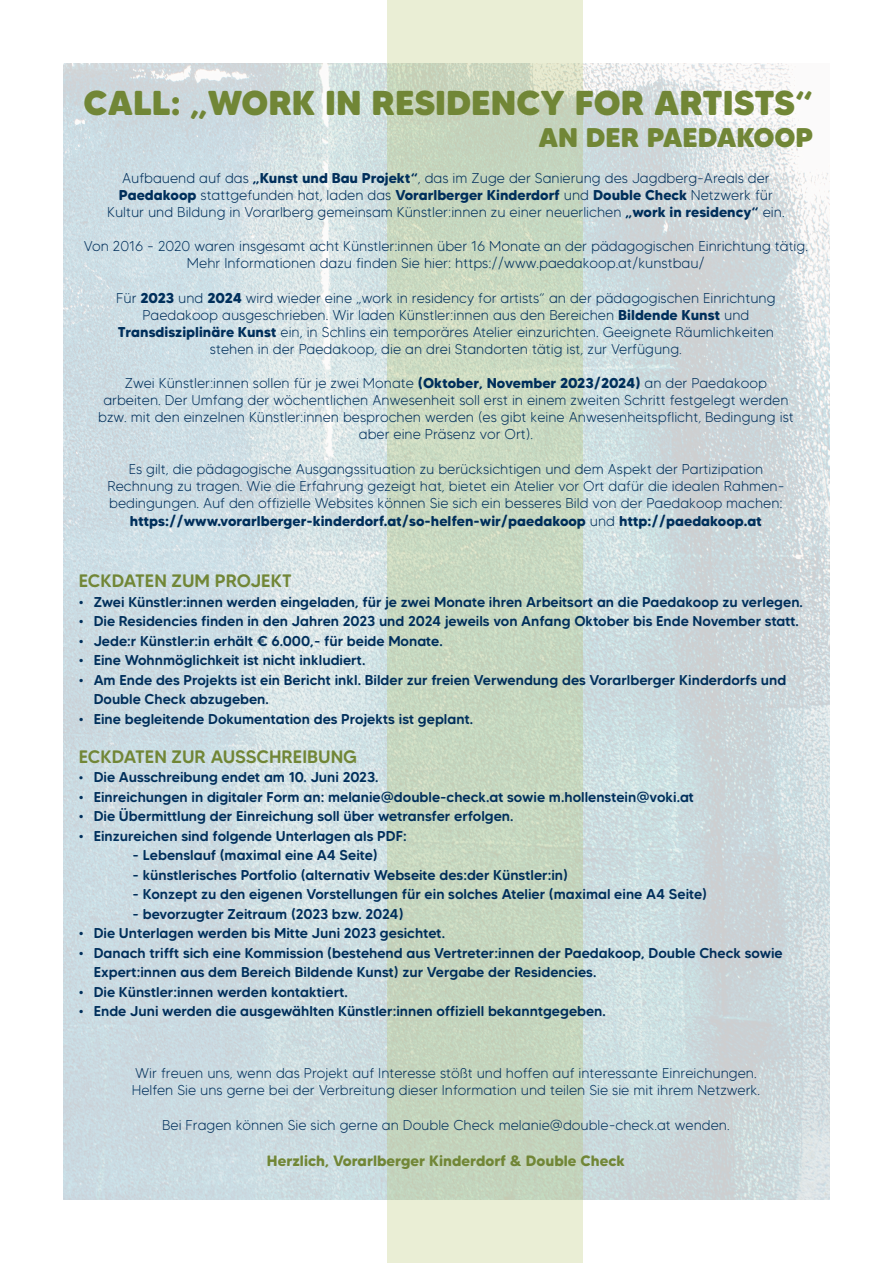
<style>
.page{position:relative;width:893px;height:1263px;background:#fff}
.page>*{position:absolute;margin:0;border:0;box-sizing:border-box;transform-origin:0 0}
.t1{font:800 34.5px "MADE Tommy Soft";color:#718636}
.t2{font:800 27px "MADE Tommy Soft";color:#718636}
.t3{font:500 18px "MADE Tommy Soft";color:#718636}
.t4{font:700 15px "MADE Tommy Soft";color:#718636}
.t5{font:300 14.25px/17.1px "MADE Tommy Soft";color:#002f5b;text-align:center}
.t6{font:500 14.25px/19.5px "MADE Tommy Soft";color:#002f5b}
.s1{font-weight:700}
.s2{font-size:13.5px}
</style>
<div class="page">
<img style="left:64px;top:64px;width:765px;height:1135px">
<svg style="left:387px;top:0;width:196px;height:1263px;fill:#c6d8c0"></svg>
<h1 class="t1" style="left:83px;top:81px;width:731px">CALL: „WORK IN RESIDENCY FOR ARTISTS“</h1>
<h2 class="t2" style="left:538px;top:120px;width:276px">AN DER PAEDAKOOP</h2>
<p class="t5" style="left:107px;top:169px;width:679px">Aufbauend auf das <span class="s1">„Kunst und Bau Projekt“</span>, das im Zuge der Sanierung des Jagdberg-Areals der<br><span class="s1">Paedakoop</span> stattgefunden hat, laden das <span class="s1">Vorarlberger Kinderdorf</span> und <span class="s1">Double Check</span> Netzwerk für<br>Kultur und Bildung in Vorarlberg gemeinsam Künstler:innen zu einer neuerlichen <span class="s1">„work in residency“</span> ein.</p>
<p class="t5" style="left:84px;top:238px;width:725px">Von 2016 - 2020 waren insgesamt acht Künstler:innen über 16 Monate an der pädagogischen Einrichtung tätig.<br>Mehr Informationen dazu finden Sie hier: https://www.paedakoop.at/kunstbau/</p>
<p class="t5" style="left:116px;top:289px;width:661px">Für <span class="s1">2023</span> und <span class="s1">2024</span> wird wieder eine „work in residency for artists“ an der pädagogischen Einrichtung Paedakoop ausgeschrieben. Wir laden Künstler:innen aus den Bereichen <span class="s1">Bildende Kunst</span> und <span class="s1">Transdisziplinäre Kunst</span> ein, in Schlins ein temporäres Atelier einzurichten. Geeignete Räumlichkeiten stehen in der Paedakoop, die an drei Standorten tätig ist, zur Verfügung.</p>
<p class="t5" style="left:98px;top:374px;width:697px">Zwei Künstler:innen sollen für je zwei Monate <span class="s1">(Oktober, November 2023/2024)</span> an der Paedakoop arbeiten. Der Umfang der wöchentlichen Anwesenheit soll erst in einem zweiten Schritt festgelegt werden bzw. mit den einzelnen Künstler:innen besprochen werden (es gibt keine Anwesenheitspflicht, Bedingung ist aber eine Präsenz vor Ort).</p>
<p class="t5" style="left:107px;top:460px;width:679px">Es gilt, die pädagogische Ausgangssituation zu berücksichtigen und dem Aspekt der Partizipation Rechnung zu tragen. Wie die Erfahrung gezeigt hat, bietet ein Atelier vor Ort dafür die idealen Rahmen&shy;bedingungen. Auf den offizielle Websites können Sie sich ein besseres Bild von der Paedakoop machen: <span class="s1">https://www.vorarlberger-kinderdorf.at/so-helfen-wir/paedakoop</span> und <span class="s1">http://paedakoop.at</span></p>
<p class="t3" style="left:79px;top:570px;width:215px">ECKDATEN ZUM PROJEKT</p>
<p class="t6" style="left:79px;top:592px;width:726px">• Zwei Künstler:innen werden eingeladen, für je zwei Monate ihren Arbeitsort an die Paedakoop zu verlegen.</p>
<p class="t6" style="left:79px;top:611px;width:722px">• Die Residencies finden in den Jahren 2023 und 2024 jeweils von Anfang Oktober bis Ende November statt.</p>
<p class="t6" style="left:79px;top:631px;width:366px">• Jede:r Künstler:in erhält € 6.000,- für beide Monate.</p>
<p class="t6" style="left:79px;top:650px;width:288px">• Eine Wohnmöglichkeit ist nicht inkludiert.</p>
<p class="t6" style="left:94px;top:670px;width:694px;text-indent:-15px">• Am Ende des Projekts ist ein Bericht inkl. Bilder zur freien Verwendung des Vorarlberger Kinderdorfs und<br>Double Check abzugeben.</p>
<p class="t6" style="left:79px;top:709px;width:396px">• Eine begleitende Dokumentation des Projekts ist geplant.</p>
<p class="t3" style="left:79px;top:745px;width:280px">ECKDATEN ZUR AUSSCHREIBUNG</p>
<p class="t6" style="left:79px;top:767px;width:301px"><span class="s2">•</span> Die Ausschreibung endet am 10. Juni 2023.</p>
<p class="t6" style="left:79px;top:787px;width:617px">• Einreichungen in digitaler Form an: melanie@double-check.at sowie m.hollenstein@voki.at</p>
<p class="t6" style="left:79px;top:806px;width:436px">• Die Übermittlung der Einreichung soll über wetransfer erfolgen.</p>
<p class="t6" style="left:79px;top:826px;width:330px">• Einzureichen sind folgende Unterlagen als PDF:</p>
<p class="t6" style="left:133px;top:845px;width:247px">- Lebenslauf (maximal eine A4 Seite)</p>
<p class="t6" style="left:133px;top:865px;width:437px">- künstlerisches Portfolio (alternativ Webseite des:der Künstler:in)</p>
<p class="t6" style="left:133px;top:884px;width:576px">- Konzept zu den eigenen Vorstellungen für ein solches Atelier (maximal eine A4 Seite)</p>
<p class="t6" style="left:133px;top:904px;width:272px">- bevorzugter Zeitraum (2023 bzw. 2024)</p>
<p class="t6" style="left:79px;top:923px;width:368px">• Die Unterlagen werden bis Mitte Juni 2023 gesichtet.</p>
<p class="t6" style="left:94px;top:943px;width:691px;text-indent:-15px">• Danach trifft sich eine Kommission (bestehend aus Vertreter:innen der Paedakoop, Double Check sowie<br>Expert:innen aus dem Bereich Bildende Kunst) zur Vergabe der Residencies.</p>
<p class="t6" style="left:79px;top:982px;width:271px">• Die Künstler:innen werden kontaktiert.</p>
<p class="t6" style="left:79px;top:1001px;width:529px">• Ende Juni werden die ausgewählten Künstler:innen offiziell bekanntgegeben.</p>
<p class="t5" style="left:132px;top:1064px;width:630px;text-align:left">Wir freuen uns, wenn das Projekt auf Interesse stößt und hoffen auf interessante Einreichungen.<br>Helfen Sie uns gerne bei der Verbreitung dieser Information und teilen Sie sie mit ihrem Netzwerk.</p>
<p class="t5" style="left:162px;top:1116px;width:569px">Bei Fragen können Sie sich gerne an Double Check melanie@double-check.at wenden.</p>
<p class="t4" style="left:267px;top:1151px;width:359px">Herzlich, Vorarlberger Kinderdorf &amp; Double Check</p>
</div>
